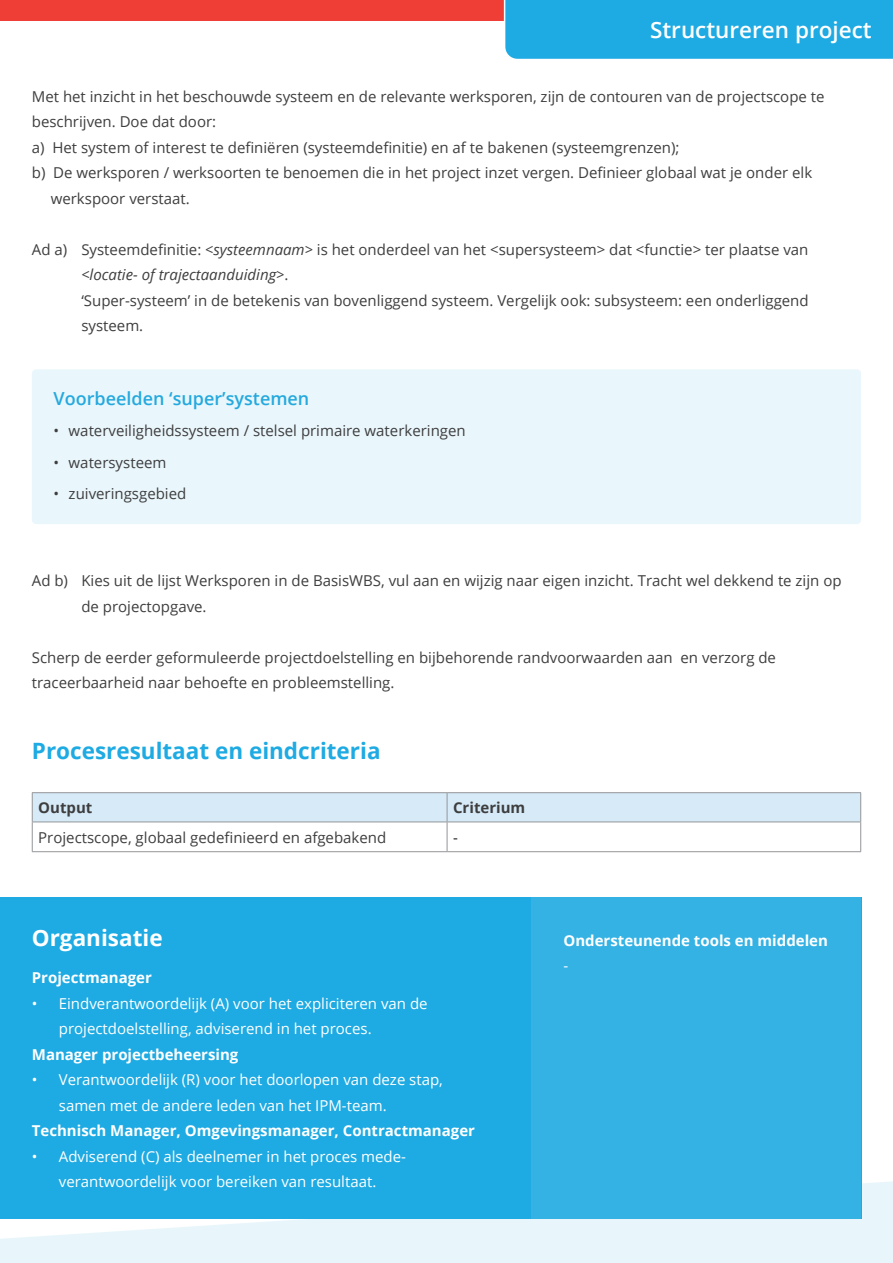
<style>
.page{position:relative;width:893px;height:1263px;background:#fff}
.page>*{position:absolute;margin:0;border:0;box-sizing:border-box;transform-origin:0 0}
.t1{font:700 22.5px "Open Sans";color:#1eaae2}
.t2{font:600 22.5px "Open Sans";color:#fff}
.t3{font:700 22.5px "Open Sans";color:#fff}
.t4{font:600 18px "Open Sans";color:#24a9de}
.t5{font:15px/25.5px "Open Sans";color:#3e3e3f}
.t6{font:15px/25.5px "Open Sans";color:#fff}
.t7{font:700 15px "Open Sans";color:#fff}
.t8{font:700 15px "Open Sans";color:#3e3e3f}
.t9{font:15px "Open Sans";color:#231f20}
.s1{font-style:italic}
</style>
<div class="page">
<div style="left:0;top:0;width:517px;height:21px;background:#ee3e35"></div>
<div style="left:504px;top:0;width:389px;height:59px;background:#1eaae2"></div>
<svg style="left:0;top:1180px;width:893px;height:83px;background:#e5f5fb"></svg>
<div style="left:32px;top:369px;width:829px;height:155px;background:#e9f6fb;border-radius:4px"></div>
<div style="left:0;top:897px;width:861px;height:321px;background:#1eaae2"></div>
<hr style="left:32px;top:851px;width:415px;height:1px;background:#939598">
<hr style="left:447px;top:851px;width:414px;height:1px;background:#939598">
<hr style="left:32px;top:792px;width:415px;height:1px;background:#939598">
<hr style="left:447px;top:792px;width:414px;height:1px;background:#939598">
<svg style="left:32px;top:793px;width:829px;height:58px"></svg>
<hr style="left:32px;top:821px;width:415px;height:1px;background:#939598">
<hr style="left:447px;top:821px;width:414px;height:1px;background:#939598">
<div style="left:531px;top:897px;width:330px;height:321px;background:#34b2e4"></div>
<h1 class="t2" style="left:650px;top:15px;width:223px">Structureren project</h1>
<p class="t5" style="left:32px;top:83px;width:794px">Met het inzicht in het beschouwde systeem en de relevante werksporen, zijn de contouren van de projectscope te beschrijven. Doe dat door:</p>
<p class="t5" style="left:32px;top:134px;width:649px">a) Het system of interest te definiëren (systeemdefinitie) en af te bakenen (systeemgrenzen);</p>
<p class="t5" style="left:51px;top:160px;width:763px;text-indent:-19px">b) De werksporen / werksoorten te benoemen die in het project inzet vergen. Definieer globaal wat je onder elk werkspoor verstaat.</p>
<p class="t5" style="left:81px;top:236px;width:728px;text-indent:-50px">Ad a) Systeemdefinitie: <span class="s1">&lt;systeemnaam&gt;</span> is het onderdeel van het &lt;supersysteem&gt; dat &lt;functie&gt; ter plaatse van <span class="s1">&lt;locatie- of trajectaanduiding&gt;</span>.</p>
<p class="t5" style="left:81px;top:287px;width:729px">‘Super-systeem’ in de betekenis van bovenliggend systeem. Vergelijk ook: subsysteem: een onderliggend</p>
<p class="t5" style="left:81px;top:313px;width:63px">systeem.</p>
<p class="t4" style="left:54px;top:386px;width:257px">Voorbeelden ‘super’systemen</p>
<p class="t5" style="left:54px;top:418px;width:414px">• waterveiligheidssysteem / stelsel primaire waterkeringen</p>
<p class="t5" style="left:54px;top:449px;width:114px">• watersysteem</p>
<p class="t5" style="left:54px;top:481px;width:134px">• zuiveringsgebied</p>
<p class="t5" style="left:32px;top:568px;width:811px">Ad b) Kies uit de lijst Werksporen in de BasisWBS, vul aan en wijzig naar eigen inzicht. Tracht wel dekkend te zijn op</p>
<p class="t5" style="left:81px;top:593px;width:127px">de projectopgave.</p>
<p class="t5" style="left:32px;top:644px;width:746px">Scherp de eerder geformuleerde projectdoelstelling en bijbehorende randvoorwaarden aan en verzorg de traceerbaarheid naar behoefte en probleemstelling.</p>
<p class="t1" style="left:32px;top:735px;width:350px">Procesresultaat en eindcriteria</p>
<p class="t8" style="left:38px;top:797px;width:56px">Output</p>
<p class="t8" style="left:453px;top:797px;width:74px">Criterium</p>
<p class="t5" style="left:38px;top:824px;width:350px">Projectscope, globaal gedefinieerd en afgebakend</p>
<p class="t9" style="left:453px;top:827px;width:6px">-</p>
<p class="t3" style="left:32px;top:922px;width:132px">Organisatie</p>
<p class="t7" style="left:32px;top:967px;width:122px">Projectmanager</p>
<p class="t6" style="left:59px;top:990px;width:370px;text-indent:-27px">• Eindverantwoordelijk (A) voor het expliciteren van de projectdoelstelling, adviserend in het proces.</p>
<p class="t7" style="left:32px;top:1044px;width:208px">Manager projectbeheersing</p>
<p class="t6" style="left:59px;top:1067px;width:386px;text-indent:-27px">• Verantwoordelijk (R) voor het doorlopen van deze stap, samen met de andere leden van het IPM-team.</p>
<p class="t7" style="left:32px;top:1120px;width:445px">Technisch Manager, Omgevingsmanager, Contractmanager</p>
<p class="t6" style="left:32px;top:1143px;width:376px;text-align:center">• Adviserend (C) als deelnemer in het proces mede&shy;verantwoordelijk voor bereiken van resultaat.</p>
<p class="t7" style="left:563px;top:930px;width:266px">Ondersteunende tools en middelen</p>
<p class="t6" style="left:563px;top:953px;width:6px">-</p>
</div>
